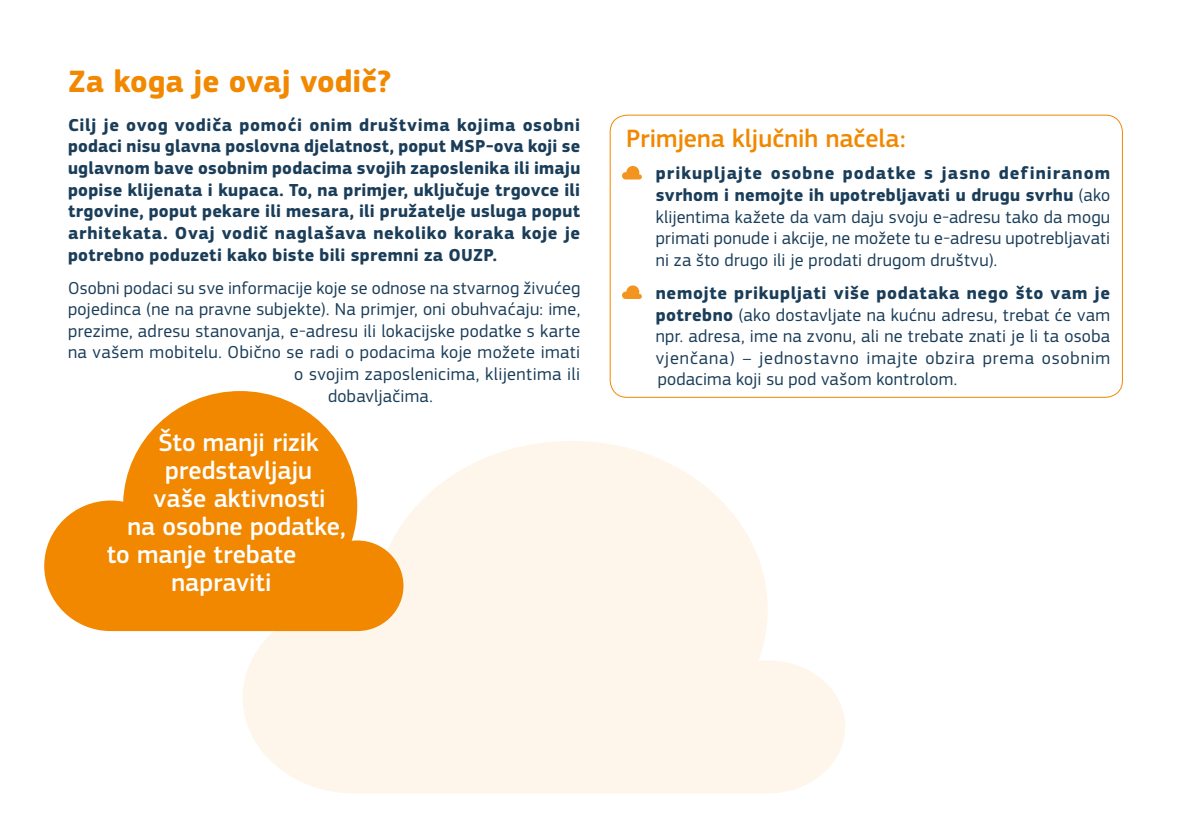
<style>
.page{position:relative;width:1191px;height:840px;background:#fff}
.page>*{position:absolute;margin:0;border:0;box-sizing:border-box;transform-origin:0 0}
.H1_P2{font:700 32px "EC Square Sans Pro";letter-spacing:-.005em;color:#f18800}
.Cloud{font:500 26px "EC Square Sans Pro";color:#fff}
.Box_H_P2{font:500 26px "EC Square Sans Pro";color:#f18800}
.Box_Body_P2{font:18px/21.6px "EC Square Sans Pro";letter-spacing:.015em;color:#1a3d59;text-align:justify}
.Body_P2{font:700 18px/21.6px "EC Square Sans Pro";letter-spacing:.02em;color:#1a3d59;text-align:justify}
.Body_P2-2{font:18px "EC Square Sans Pro";letter-spacing:.015em;color:#1a3d59}
.s1{font-weight:700}
</style>
<div class="page">
<svg style="left:243px;top:441px;width:602px;height:352px;fill:#fef5eb"></svg>
<svg style="left:44px;top:391px;width:359px;height:239px;fill:#f18800"></svg>
<svg style="left:622px;top:166px;width:20px;height:13px"></svg>
<svg style="left:622px;top:285px;width:20px;height:14px"></svg>
<div style="left:609px;top:115px;width:514px;height:282px;border:1px solid #f18800;border-radius:17px"></div>
<h1 class="H1_P2" style="left:68px;top:62px;width:325px">Za koga je ovaj vodič?</h1>
<p class="Body_P2" style="left:68px;top:114px;width:514px">Cilj je ovog vodiča pomoći onim društvima kojima osobni podaci nisu glavna poslovna djelatnost, poput MSP-ova koji se uglavnom bave osobnim podacima svojih zaposlenika ili imaju popise klijenata i kupaca. To, na primjer, uključuje trgovce ili trgovine, poput pekare ili mesara, ili pružatelje usluga poput arhitekata. Ovaj vodič naglašava nekoliko koraka koje je potrebno poduzeti kako biste bili spremni za OUZP.</p>
<p class="Body_P2-2" style="left:68px;top:277px;width:514px">Osobni podaci su sve informacije koje se odnose na stvarnog živućeg</p>
<p class="Body_P2-2" style="left:68px;top:298px;width:513px">pojedinca (ne na pravne subjekte). Na primjer, oni obuhvaćaju: ime,</p>
<p class="Body_P2-2" style="left:68px;top:320px;width:513px">prezime, adresu stanovanja, e-adresu ili lokacijske podatke s karte</p>
<p class="Body_P2-2" style="left:68px;top:342px;width:513px">na vašem mobitelu. Obično se radi o podacima koje možete imati</p>
<p class="Body_P2-2" style="left:294px;top:363px;width:287px">o svojim zaposlenicima, klijentima ili</p>
<p class="Body_P2-2" style="left:328px;top:385px;width:106px">dobavljačima.</p>
<p class="Cloud" style="left:159px;top:427px;width:161px">Što manji rizik</p>
<p class="Cloud" style="left:165px;top:455px;width:148px">predstavljaju</p>
<p class="Cloud" style="left:153px;top:483px;width:174px">vaše aktivnosti</p>
<p class="Cloud" style="left:128px;top:511px;width:220px">na osobne podatke,</p>
<p class="Cloud" style="left:107px;top:539px;width:191px">to manje trebate</p>
<p class="Cloud" style="left:172px;top:567px;width:101px">napraviti</p>
<h2 class="Box_H_P2" style="left:626px;top:123px;width:281px">Primjena ključnih načela:</h2>
<p class="Box_Body_P2" style="left:656px;top:163px;width:456px"><span class="s1">prikupljajte osobne podatke s jasno definiranom svrhom i nemojte ih upotrebljavati u drugu svrhu</span> (ako klijentima kažete da vam daju svoju e-adresu tako da mogu primati ponude i akcije, ne možete tu e-adresu upotrebljavati ni za što drugo ili je prodati drugom društvu).</p>
<p class="Box_Body_P2" style="left:656px;top:282px;width:456px"><span class="s1">nemojte prikupljati više podataka nego što vam je potrebno</span> (ako dostavljate na kućnu adresu, trebat će vam npr. adresa, ime na zvonu, ali ne trebate znati je li ta osoba vjenčana) – jednostavno imajte obzira prema osobnim podacima koji su pod vašom kontrolom.</p>
</div>
